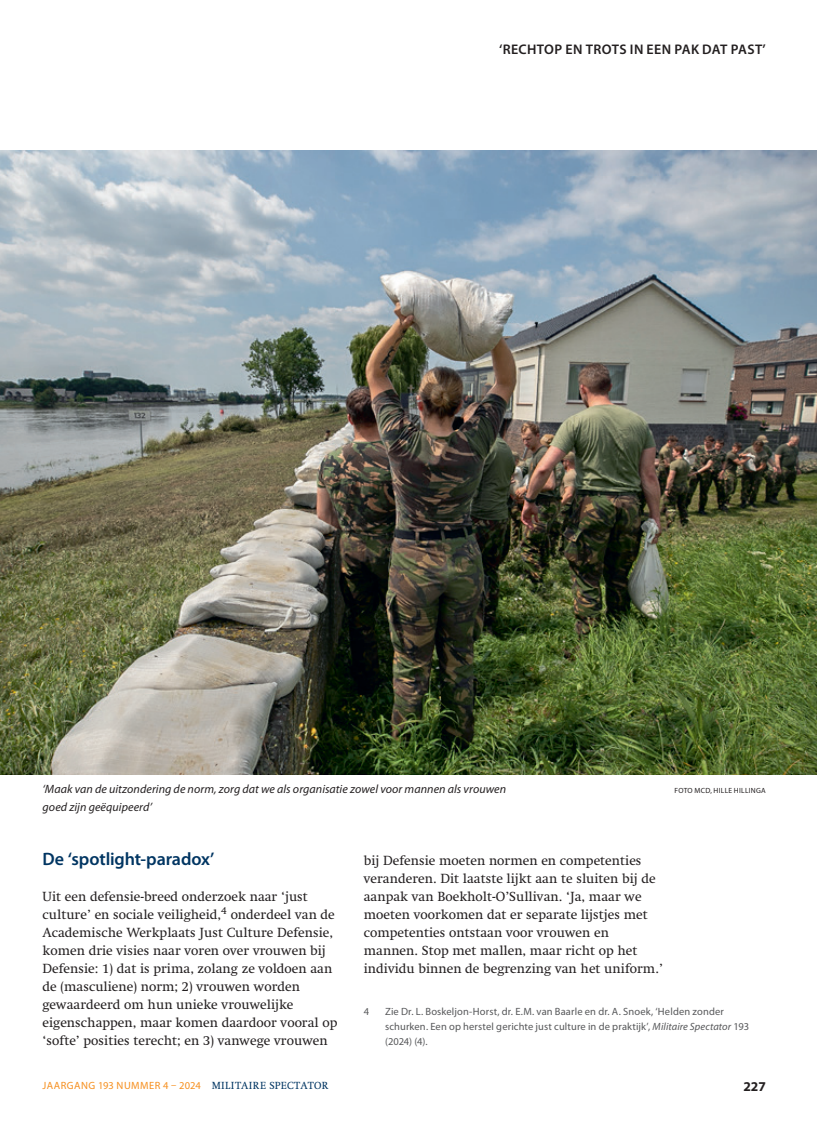
<style>
.page{position:relative;width:817px;height:1136px;background:#fff}
.page>*{position:absolute;margin:0;border:0;box-sizing:border-box;transform-origin:0 0}
.t1{font:600 18px "Myriad Pro";color:#003562}
.t2{font:600 13.95px "Myriad Pro";letter-spacing:.025em;color:#231f20}
.t3{font:13.5px/18px "Swift LT Std";color:#231f20}
.t4{font:700 13.5px "Myriad Pro";color:#231f20}
.t5{font:italic 12px "Myriad Pro";letter-spacing:.005em;color:#231f20}
.t6{font:10.5px/15px "Myriad Pro";letter-spacing:.015em;color:#57585a}
.t7{font:10.5px "Myriad Pro";letter-spacing:.045em;color:#f68f1e}
.t8{font:7.5px "Myriad Pro";letter-spacing:.035em;color:#231f20}
.s1{font-style:italic}
.s2{font-family:"Swift LT Std";color:#003562}
</style>
<div class="page">
<img style="left:0;top:151px;width:816px;height:623px">
<p class="t2" style="left:499px;top:40px;width:268px">‘RECHTOP EN TROTS IN EEN PAK DAT PAST’</p>
<p class="t5" style="left:43px;top:781px;width:465px">‘Maak van de uitzondering de norm, zorg dat we als organisatie zowel voor mannen als vrouwen</p>
<p class="t8" style="left:674px;top:785px;width:93px">FOTO MCD, HILLE HILLINGA</p>
<p class="t5" style="left:43px;top:799px;width:111px">goed zijn geëquipeerd’</p>
<h1 class="t1" style="left:43px;top:847px;width:173px">DE ‘SPOTLIGHT-PARADOX’</h1>
<p class="t3" style="left:43px;top:887px;width:296px">Uit een defensie-breed onderzoek naar ‘just culture’ en sociale veiligheid,<sup>4</sup> onderdeel van de Academische Werkplaats Just Culture Defensie, komen drie visies naar voren over vrouwen bij Defensie: 1) dat is prima, zolang ze voldoen aan de (masculiene) norm; 2) vrouwen worden gewaardeerd om hun unieke vrouwelijke eigenschappen, maar komen daardoor vooral op ‘softe’ posities terecht; en 3) vanwege vrouwen</p>
<p class="t3" style="left:364px;top:851px;width:300px">bij Defensie moeten normen en competenties veranderen. Dit laatste lijkt aan te sluiten bij de aanpak van Boekholt-O’Sullivan. ‘Ja, maar we moeten voorkomen dat er separate lijstjes met competenties ontstaan voor vrouwen en mannen. Stop met mallen, maar richt op het individu binnen de begrenzing van het uniform.’</p>
<p class="t6" style="left:364px;top:1003px;width:7px">4</p>
<p class="t6" style="left:385px;top:1003px;width:365px">Zie Dr. L. Boskeljon-Horst, dr. E.M. van Baarle en dr. A. Snoek, ‘Helden zonder schurken. Een op herstel gerichte just culture in de praktijk’, <span class="s1">Militaire Spectator</span> 193 (2024) (4).</p>
<p class="t7" style="left:43px;top:1078px;width:287px">JAARGANG 193 NUMMER 4 – 2024 <span class="s2">MILITAIRE SPECTATOR</span></p>
<p class="t4" style="left:743px;top:1077px;width:24px">227</p>
</div>
